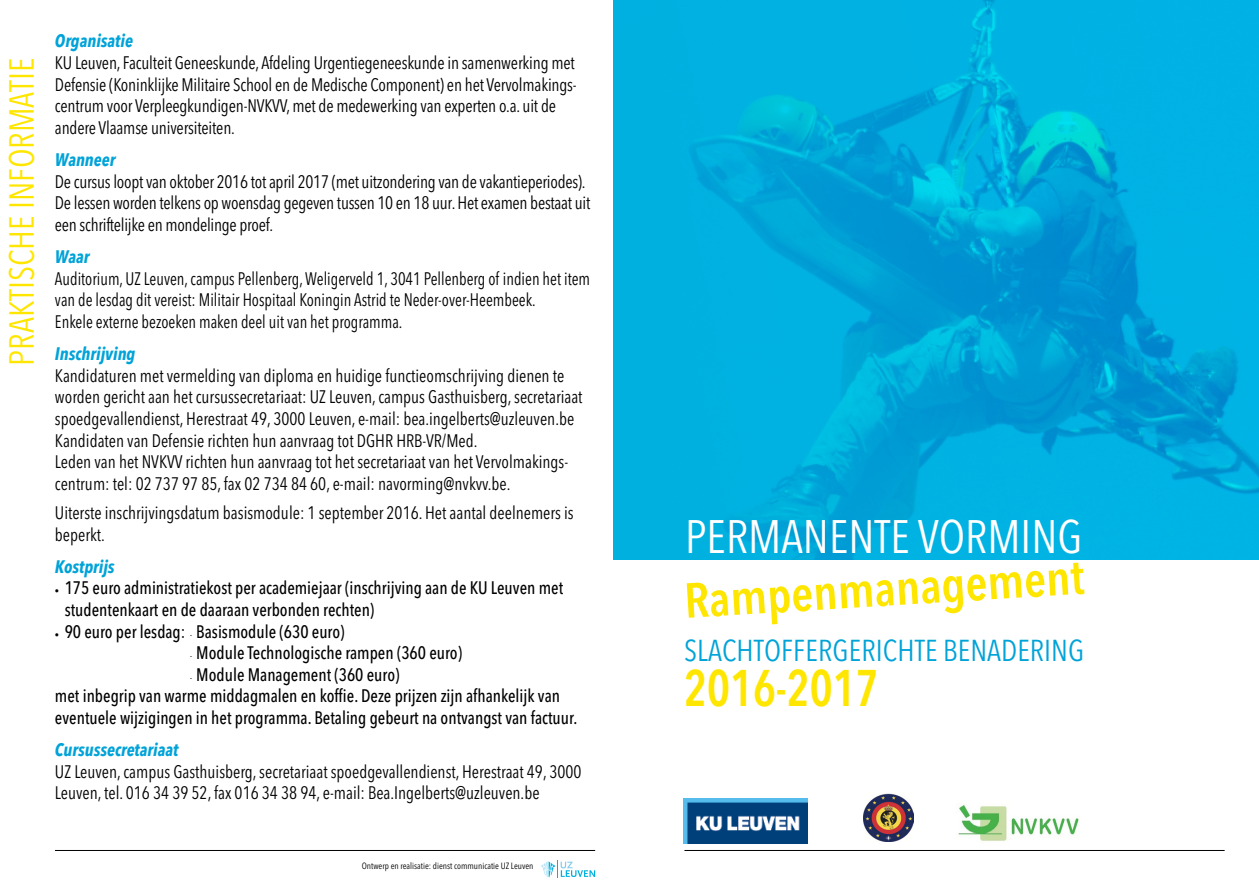
<style>
.page{position:relative;width:1259px;height:893px;background:#fff}
.page>*{position:absolute;margin:0;border:0;box-sizing:border-box;transform-origin:0 0}
.t1{font:600 condensed 51px "Avenir Next LT Pro";color:#ffe600;scale:.9 1}
.t2{font:600 condensed 48.75px "Avenir Next LT Pro";color:#ffe600}
.t3{font:condensed 46.5px "Avenir Next LT Pro";color:#fff}
.t4{font:condensed 34.5px "Avenir Next LT Pro";color:#ffe600}
.t5{font:condensed 30px "Avenir Next LT Pro";letter-spacing:.005em;color:#00a3d8}
.t6{font:condensed 18px/21.6px "Avenir Next LT Pro";color:#000;scale:.95 1}
.t7{font:500 condensed 18px/21.6px "Avenir Next LT Pro";color:#000;scale:.95 1}
.t8{font:condensed 18px/21.6px "Avenir Next LT Pro";color:#000;scale:.9 1}
.t9{font:italic 700 condensed 18px "Avenir Next LT Pro";color:#00a3d8;scale:.95 1}
.t10{font:condensed 9px "Avenir Next LT Pro";color:#000}
.s1{font-size:9px}
</style>
<div class="page">
<hr style="left:55px;top:850px;width:540px;height:1px;background:#000">
<svg style="left:541px;top:861px;width:54px;height:17px"></svg>
<hr style="left:684px;top:850px;width:540px;height:1px;background:#000">
<img style="left:613px;top:0;width:646px;height:559px">
<img style="left:683px;top:798px;width:124px;height:45px">
<img style="left:864px;top:793px;width:49px;height:48px">
<img style="left:958px;top:804px;width:121px;height:37px">
<h3 class="t4" style="left:1px;top:366px;width:309px;rotate:-90deg">PRAKTISCHE INFORMATIE</h3>
<p class="t9" style="left:55px;top:30px;width:84px">Organisatie</p>
<p class="t6" style="left:55px;top:52px;width:551px">KU Leuven, Faculteit Geneeskunde, Afdeling Urgentiegeneeskunde in samenwerking met Defensie (Koninklijke Militaire School en de Medische Component) en het Vervolmakings&shy;centrum voor Verpleegkundigen-NVKVV, met de medewerking van experten o.a. uit de andere Vlaamse universiteiten.</p>
<p class="t9" style="left:55px;top:149px;width:65px">Wanneer</p>
<p class="t6" style="left:55px;top:170px;width:565px">De cursus loopt van oktober 2016 tot april 2017 (met uitzondering van de vakantieperiodes).<br>De lessen worden telkens op woensdag gegeven tussen 10 en 18 uur. Het examen bestaat uit een schriftelijke en mondelinge proef.</p>
<p class="t9" style="left:55px;top:246px;width:38px">Waar</p>
<p class="t8" style="left:55px;top:268px;width:596px">Auditorium, UZ Leuven, campus Pellenberg, Weligerveld 1, 3041 Pellenberg of indien het item van de lesdag dit vereist: Militair Hospitaal Koningin Astrid te Neder-over-Heembeek.<br>Enkele externe bezoeken maken deel uit van het programma.</p>
<p class="t9" style="left:55px;top:343px;width:86px">Inschrijving</p>
<p class="t6" style="left:55px;top:365px;width:557px">Kandidaturen met vermelding van diploma en huidige functieomschrijving dienen te worden gericht aan het cursussecretariaat: UZ Leuven, campus Gasthuisberg, secretariaat spoedgevallendienst, Herestraat 49, 3000 Leuven, e-mail: bea.ingelberts@uzleuven.be Kandidaten van Defensie richten hun aanvraag tot DGHR HRB-VR/Med.<br>Leden van het NVKVV richten hun aanvraag tot het secretariaat van het Vervolmakings&shy;centrum: tel: 02 737 97 85, fax 02 734 84 60, e-mail: navorming@nvkvv.be.</p>
<p class="t6" style="left:55px;top:502px;width:547px">Uiterste inschrijvingsdatum basismodule: 1 september 2016. Het aantal deelnemers is beperkt.</p>
<p class="t9" style="left:55px;top:555px;width:64px">Kostprijs</p>
<p class="t7" style="left:65px;top:577px;width:526px;text-indent:-10px"><span class="s1">•</span> 175 euro administratiekost per academiejaar (inschrijving aan de KU Leuven met studentenkaart en de daaraan verbonden rechten)</p>
<p class="t7" style="left:55px;top:620px;width:306px"><span class="s1">•</span> 90 euro per lesdag: <span class="s1">-</span> Basismodule (630 euro)</p>
<p class="t7" style="left:190px;top:642px;width:288px"><span class="s1">-</span> Module Technologische rampen (360 euro)</p>
<p class="t7" style="left:55px;top:664px;width:551px;text-indent:135px"><span class="s1">-</span> Module Management (360 euro)<br>met inbegrip van warme middagmalen en koffie. Deze prijzen zijn afhankelijk van eventuele wijzigingen in het programma. Betaling gebeurt na ontvangst van factuur.</p>
<p class="t9" style="left:55px;top:739px;width:131px">Cursussecretariaat</p>
<p class="t6" style="left:55px;top:761px;width:556px">UZ Leuven, campus Gasthuisberg, secretariaat spoedgevallendienst, Herestraat 49, 3000<br>Leuven, tel. 016 34 39 52, fax 016 34 38 94, e-mail: Bea.Ingelberts@uzleuven.be</p>
<p class="t10" style="left:362px;top:861px;width:173px">Ontwerp en realisatie: dienst communicatie UZ Leuven</p>
<h3 class="t3" style="left:685px;top:509px;width:398px">PERMANENTE VORMING</h3>
<h2 class="t2" style="left:682px;top:573px;width:402px;rotate:-4deg">Rampenmanagement</h2>
<h3 class="t5" style="left:684px;top:632px;width:401px">SLACHTOFFERGERICHTE BENADERING</h3>
<h1 class="t1" style="left:684px;top:657px;width:218px">2016-2017</h1>
</div>
